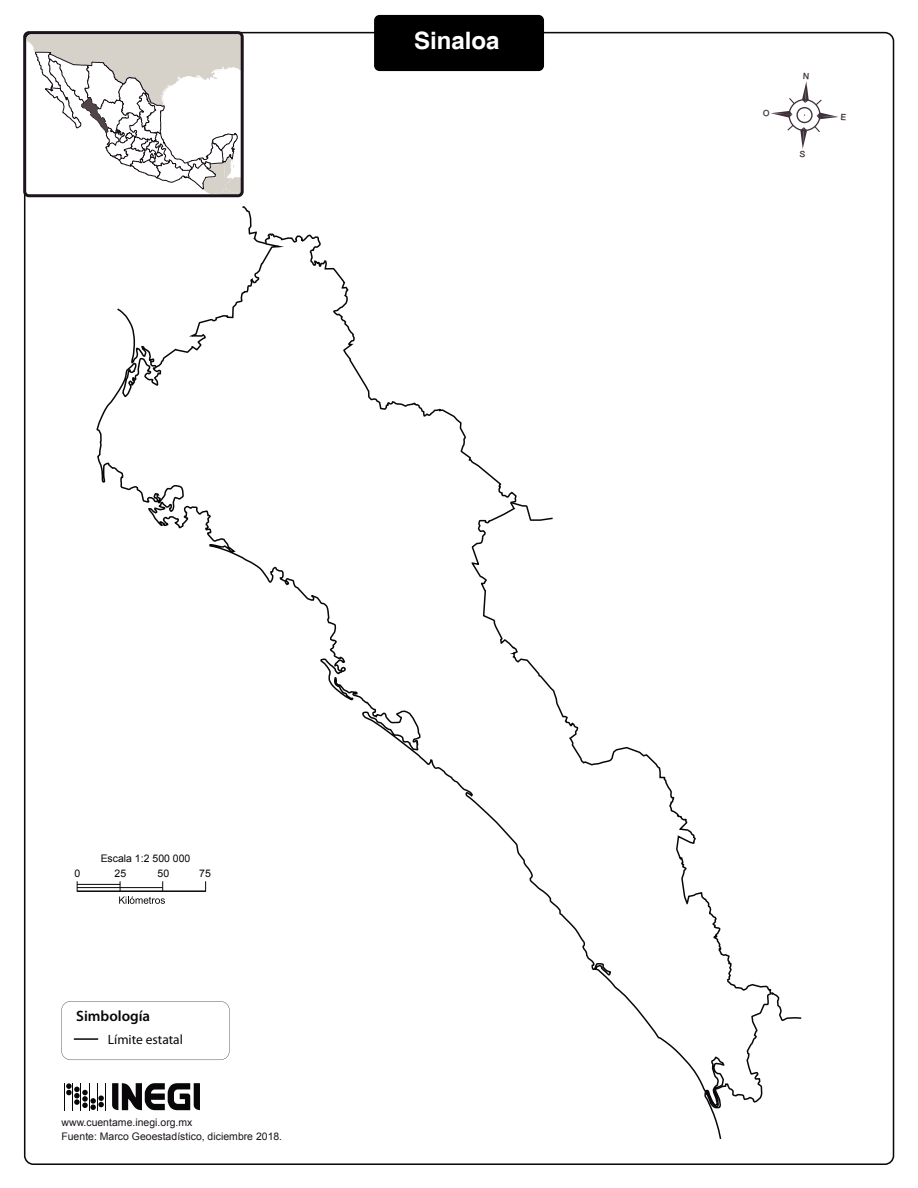
<style>
.page{position:relative;width:918px;height:1188px;background:#fff}
.page>*{position:absolute;margin:0;border:0;box-sizing:border-box;transform-origin:0 0}
.t1{font:700 24px "Helvetica";color:#fff}
.t2{font:600 15px "Myriad Pro";color:#090609}
.t3{font:13.5px "Myriad Pro";color:#090609}
.t4{font:10.5px/14.1px "Arial";color:#1c141c}
.t5{font:10.5px "Arial";letter-spacing:-.005em;color:#090609}
.t6{font:10.5px "Arial";color:#0a0609}
</style>
<div class="page">
<div style="left:23px;top:31px;width:221px;height:166px;border:3px solid #1c141d;border-radius:4px"></div>
<svg style="left:26px;top:34px;width:218px;height:163px"></svg>
<svg style="left:119px;top:897px;width:46px;height:7px"></svg>
<hr style="left:78px;top:890px;width:127px;height:2px;background:#0a0609">
<hr style="left:77px;top:887px;width:86px;height:1px;background:#0a0609">
<hr style="left:77px;top:884px;width:43px;height:1px;background:#0a0609">
<svg style="left:285px;top:565px;width:440px;height:524px"></svg>
<svg style="left:289px;top:234px;width:228px;height:267px"></svg>
<svg style="left:96px;top:206px;width:193px;height:378px"></svg>
<svg style="left:509px;top:501px;width:44px;height:20px"></svg>
<svg style="left:703px;top:991px;width:99px;height:148px"></svg>
<svg style="left:61px;top:1001px;width:169px;height:59px"></svg>
<svg style="left:66px;top:1083px;width:40px;height:27px"></svg>
<svg style="left:112px;top:1083px;width:88px;height:27px"></svg>
<div style="left:374px;top:15px;width:170px;height:56px;background:#000;border-radius:5px"></div>
<svg style="left:771px;top:81px;width:67px;height:68px"></svg>
<h1 class="t1" style="left:414px;top:26px;width:87px">Sinaloa</h1>
<p class="t5" style="left:101px;top:852px;width:91px">Escala 1:2 500 000</p>
<p class="t6" style="left:74px;top:866px;width:7px">0</p>
<p class="t6" style="left:115px;top:866px;width:13px">25</p>
<p class="t6" style="left:158px;top:866px;width:13px">50</p>
<p class="t6" style="left:199px;top:866px;width:13px">75</p>
<h2 class="t2" style="left:76px;top:1007px;width:75px">Simbología</h2>
<p class="t3" style="left:108px;top:1032px;width:77px">Límite estatal</p>
<p class="t4" style="left:62px;top:1116px;width:222px">www.cuentame.inegi.org.mx<br>Fuente: Marco Geoestadístico, diciembre 2018.</p>
</div>
